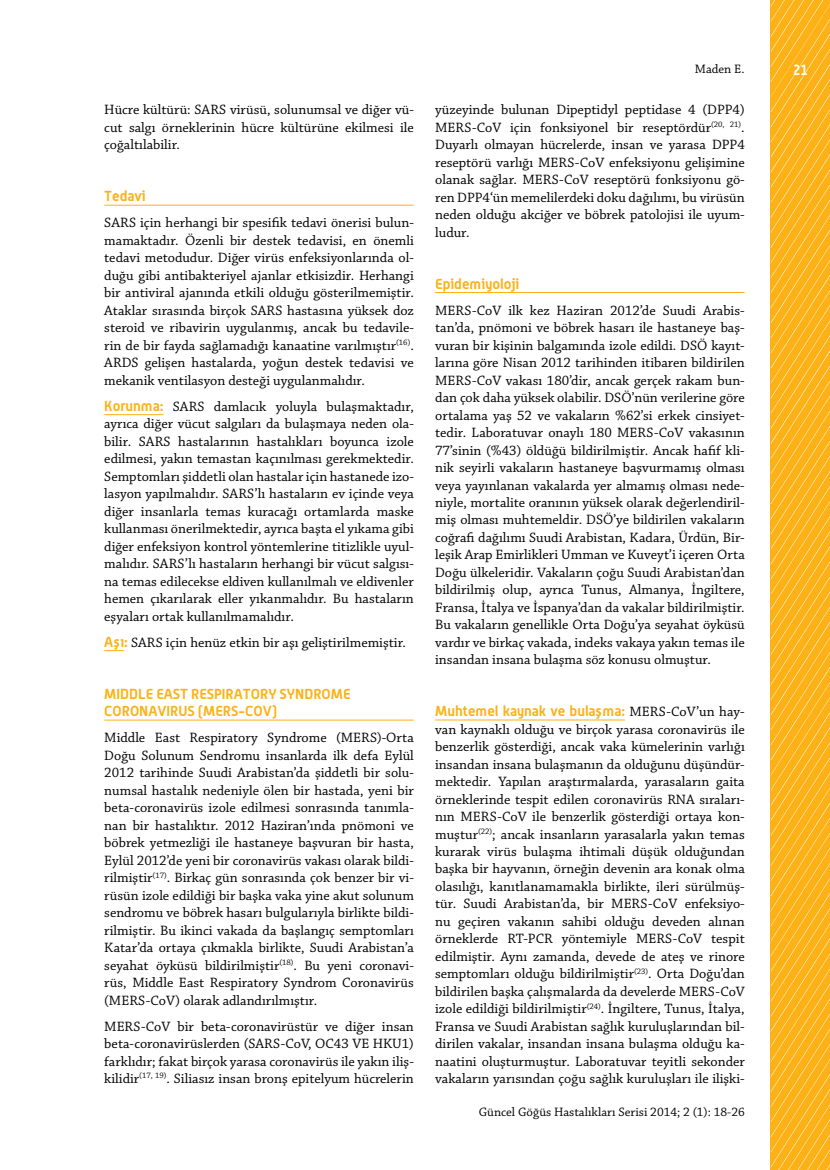
<style>
.page{position:relative;width:830px;height:1170px;background:#fff}
.page>*{position:absolute;margin:0;border:0;box-sizing:border-box;transform-origin:0 0}
.t1{font:700 15px "Alwyn";color:#fff;scale:.85 1}
.t2{font:14.25px/17.4px "Chaparral Pro";color:#000;text-align:justify}
.t3{font:700 14.25px/17.5px "Alwyn";color:#fcb116}
.t4{font:12.9px "Chaparral Pro";color:#000}
.s1{font-family:"Alwyn";font-weight:700;color:#fcb116}
.s2{font-family:"Chaparral Pro";font-weight:400;color:#000}
</style>
<div class="page">
<hr style="left:104px;top:205px;width:309px;height:1px;background:#fcb116">
<hr style="left:104px;top:414px;width:59px;height:1px;background:#fcb116">
<svg style="left:104px;top:650px;width:20px;height:1px"></svg>
<hr style="left:104px;top:719px;width:309px;height:1px;background:#fcb116">
<hr style="left:435px;top:292px;width:309px;height:1px;background:#fcb116">
<hr style="left:435px;top:719px;width:189px;height:1px;background:#fcb116">
<svg style="left:770px;top:0;width:59px;height:1169px;background:#fcb523"></svg>
<p class="t2" style="left:104px;top:102px;width:311px">Hücre kültürü: SARS virüsü, solunumsal ve diğer vü&shy;cut salgı örneklerinin hücre kültürüne ekilmesi ile çoğaltılabilir.</p>
<p class="t3" style="left:104px;top:187px;width:43px">Tedavi</p>
<p class="t2" style="left:104px;top:215px;width:311px">SARS için herhangi bir spesifik tedavi önerisi bulun&shy;mamaktadır. Özenli bir destek tedavisi, en önemli tedavi metodudur. Diğer virüs enfeksiyonlarında ol&shy;duğu gibi antibakteriyel ajanlar etkisizdir. Herhangi bir antiviral ajanında etkili olduğu gösterilmemiştir.<br>Ataklar sırasında birçok SARS hastasına yüksek doz steroid ve ribavirin uygulanmış, ancak bu tedavile&shy;rin de bir fayda sağlamadığı kanaatine varılmıştır<sup>(16)</sup>.<br>ARDS gelişen hastalarda, yoğun destek tedavisi ve mekanik ventilasyon desteği uygulanmalıdır.</p>
<p class="t2" style="left:104px;top:398px;width:311px"><span class="s1">Korunma:</span> SARS damlacık yoluyla bulaşmaktadır, ayrıca diğer vücut salgıları da bulaşmaya neden ola&shy;bilir. SARS hastalarının hastalıkları boyunca izole edilmesi, yakın temastan kaçınılması gerekmektedir.<br>Semptomları şiddetli olan hastalar için hastanede izo&shy;lasyon yapılmalıdır. SARS’lı hastaların ev içinde veya diğer insanlarla temas kuracağı ortamlarda maske kullanması önerilmektedir, ayrıca başta el yıkama gibi diğer enfeksiyon kontrol yöntemlerine titizlikle uyul&shy;malıdır. SARS’lı hastaların herhangi bir vücut salgısı&shy;na temas edilecekse eldiven kullanılmalı ve eldivenler hemen çıkarılarak eller yıkanmalıdır. Bu hastaların eşyaları ortak kullanılmamalıdır.</p>
<p class="t2" style="left:104px;top:634px;width:303px"><span class="s1">Aşı:</span> SARS için henüz etkin bir aşı geliştirilmemiştir.</p>
<p class="t3" style="left:104px;top:684px;width:248px">MIDDLE EAST RESPIRATORY SYNDROME<br>CORONAVIRUS (MERS-COV)</p>
<p class="t2" style="left:104px;top:729px;width:311px">Middle East Respiratory Syndrome (MERS)-Orta Doğu Solunum Sendromu insanlarda ilk defa Eylül 2012 tarihinde Suudi Arabistan’da şiddetli bir solu&shy;numsal hastalık nedeniyle ölen bir hastada, yeni bir beta-coronavirüs izole edilmesi sonrasında tanımla&shy;nan bir hastalıktır. 2012 Haziran’ında pnömoni ve böbrek yetmezliği ile hastaneye başvuran bir hasta, Eylül 2012’de yeni bir coronavirüs vakası olarak bildi&shy;rilmiştir<sup>(17)</sup>. Birkaç gün sonrasında çok benzer bir vi&shy;rüsün izole edildiği bir başka vaka yine akut solunum sendromu ve böbrek hasarı bulgularıyla birlikte bildi&shy;rilmiştir. Bu ikinci vakada da başlangıç semptomları Katar’da ortaya çıkmakla birlikte, Suudi Arabistan’a seyahat öyküsü bildirilmiştir<sup>(18)</sup>. Bu yeni coronavi&shy;rüs, Middle East Respiratory Syndrom Coronavirüs (MERS-CoV) olarak adlandırılmıştır.</p>
<p class="t2" style="left:104px;top:1017px;width:311px">MERS-CoV bir beta-coronavirüstür ve diğer insan beta-coronavirüslerden (SARS-CoV, OC43 VE HKU1) farklıdır; fakat birçok yarasa coronavirüs ile yakın iliş&shy;kilidir<sup>(17,</sup> <sup>19)</sup>. Siliasız insan bronş epitelyum hücrelerin</p>
<p class="t4" style="left:694px;top:62px;width:51px">Maden E.</p>
<p class="t2" style="left:435px;top:102px;width:311px">yüzeyinde bulunan Dipeptidyl peptidase 4 (DPP4)<br>MERS-CoV için fonksiyonel bir reseptördür<sup>(20,</sup> <sup>21)</sup>.<br>Duyarlı olmayan hücrelerde, insan ve yarasa DPP4 reseptörü varlığı MERS-CoV enfeksiyonu gelişimine olanak sağlar. MERS-CoV reseptörü fonksiyonu gö&shy;ren DPP4‘ün memelilerdeki doku dağılımı, bu virüsün neden olduğu akciğer ve böbrek patolojisi ile uyum&shy;ludur.</p>
<p class="t3" style="left:435px;top:274px;width:86px">Epidemiyoloji</p>
<p class="t2" style="left:435px;top:302px;width:311px">MERS-CoV ilk kez Haziran 2012’de Suudi Arabis&shy;tan’da, pnömoni ve böbrek hasarı ile hastaneye baş&shy;vuran bir kişinin balgamında izole edildi. DSÖ kayıt&shy;larına göre Nisan 2012 tarihinden itibaren bildirilen MERS-CoV vakası 180’dir, ancak gerçek rakam bun&shy;dan çok daha yüksek olabilir. DSÖ’nün verilerine göre ortalama yaş 52 ve vakaların %62’si erkek cinsiyet&shy;tedir. Laboratuvar onaylı 180 MERS-CoV vakasının 77’sinin (%43) öldüğü bildirilmiştir. Ancak hafif kli&shy;nik seyirli vakaların hastaneye başvurmamış olması veya yayınlanan vakalarda yer almamış olması nede&shy;niyle, mortalite oranının yüksek olarak değerlendiril&shy;miş olması muhtemeldir. DSÖ’ye bildirilen vakaların coğrafi dağılımı Suudi Arabistan, Kadara, Ürdün, Bir&shy;leşik Arap Emirlikleri Umman ve Kuveyt’i içeren Orta Doğu ülkeleridir. Vakaların çoğu Suudi Arabistan’dan bildirilmiş olup, ayrıca Tunus, Almanya, İngiltere, Fransa, İtalya ve İspanya’dan da vakalar bildirilmiştir.<br>Bu vakaların genellikle Orta Doğu’ya seyahat öyküsü vardır ve birkaç vakada, indeks vakaya yakın temas ile insandan insana bulaşma söz konusu olmuştur.</p>
<p class="t3" style="left:435px;top:702px;width:311px">Muhtemel kaynak ve bulaşma: <span class="s2">MERS-CoV’un hay-</span></p>
<p class="t2" style="left:435px;top:721px;width:311px">van kaynaklı olduğu ve birçok yarasa coronavirüs ile benzerlik gösterdiği, ancak vaka kümelerinin varlığı insandan insana bulaşmanın da olduğunu düşündür&shy;mektedir. Yapılan araştırmalarda, yarasaların gaita örneklerinde tespit edilen coronavirüs RNA sıraları&shy;nın MERS-CoV ile benzerlik gösterdiği ortaya kon&shy;muştur<sup>(22)</sup>; ancak insanların yarasalarla yakın temas kurarak virüs bulaşma ihtimali düşük olduğundan başka bir hayvanın, örneğin devenin ara konak olma olasılığı, kanıtlanamamakla birlikte, ileri sürülmüş&shy;tür. Suudi Arabistan’da, bir MERS-CoV enfeksiyo&shy;nu geçiren vakanın sahibi olduğu deveden alınan örneklerde RT-PCR yöntemiyle MERS-CoV tespit edilmiştir. Aynı zamanda, devede de ateş ve rinore semptomları olduğu bildirilmiştir<sup>(23)</sup>. Orta Doğu’dan bildirilen başka çalışmalarda da develerde MERS-CoV izole edildiği bildirilmiştir<sup>(24)</sup>. İngiltere, Tunus, İtalya, Fransa ve Suudi Arabistan sağlık kuruluşlarından bil&shy;dirilen vakalar, insandan insana bulaşma olduğu ka&shy;naatini oluşturmuştur. Laboratuvar teyitli sekonder vakaların yarısından çoğu sağlık kuruluşları ile ilişki-</p>
<p class="t4" style="left:478px;top:1104px;width:267px">Güncel Göğüs Hastalıkları Serisi 2014; 2 (1): 18-26</p>
<p class="t1" style="left:792px;top:61px;width:19px">21</p>
</div>
